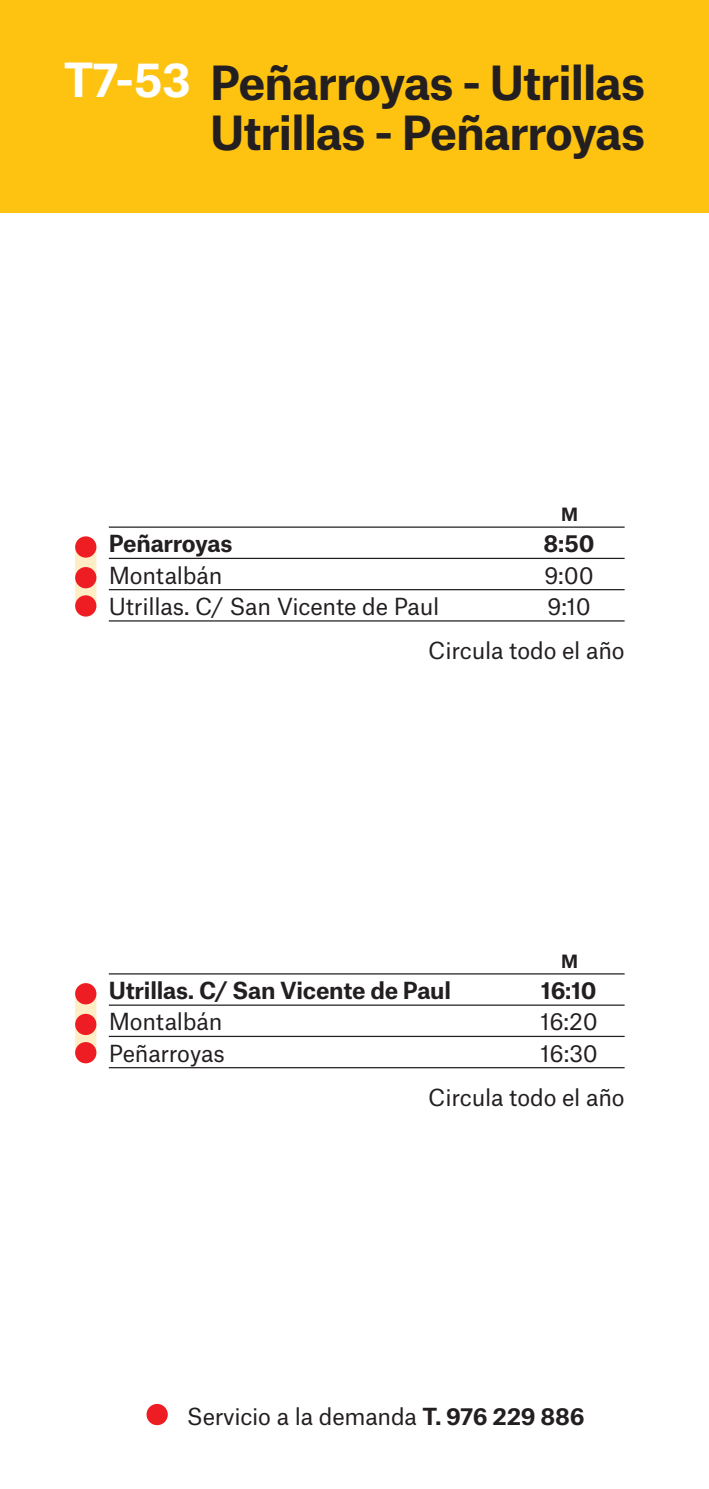
<style>
.page{position:relative;width:709px;height:1489px;background:#fff}
.page>*{position:absolute;margin:0;border:0;box-sizing:border-box;transform-origin:0 0}
.t1{font:700 45px/50px "Atlas Grotesk";letter-spacing:-.02em;color:#231f20;text-align:right}
.t2{font:22.5px/44.5px "Atlas Grotesk";letter-spacing:-.01em;color:#231f20}
.t3{font:700 22.5px "Atlas Grotesk";letter-spacing:-.01em;color:#231f20}
.t4{font:700 17.5px "Atlas Grotesk";color:#231f20}
.s1{color:#fff}
.s2{font-weight:700}
</style>
<div class="page">
<div style="left:0;top:0;width:709px;height:213px;background:#fec210"></div>
<hr style="left:109px;top:526px;width:515px;height:1px;background:#231f20">
<hr style="left:109px;top:557px;width:515px;height:2px;background:#231f20">
<hr style="left:109px;top:589px;width:515px;height:1px;background:#231f20">
<hr style="left:109px;top:620px;width:515px;height:1px;background:#231f20">
<div style="left:75px;top:536px;width:21px;height:80px;background:#feedc5;border-radius:11px"></div>
<div style="left:75px;top:567px;width:21px;height:21px;background:#ee1d23;border-radius:50%"></div>
<div style="left:75px;top:595px;width:21px;height:21px;background:#ee1d23;border-radius:50%"></div>
<div style="left:75px;top:536px;width:21px;height:21px;background:#ee1d23;border-radius:50%"></div>
<hr style="left:109px;top:973px;width:515px;height:1px;background:#231f20">
<hr style="left:109px;top:1004px;width:515px;height:1px;background:#231f20">
<hr style="left:109px;top:1035px;width:515px;height:1px;background:#231f20">
<hr style="left:109px;top:1066px;width:515px;height:2px;background:#231f20">
<div style="left:75px;top:983px;width:21px;height:80px;background:#feedc5;border-radius:11px"></div>
<div style="left:75px;top:1013px;width:21px;height:22px;background:#ee1d23;border-radius:50%"></div>
<div style="left:75px;top:1042px;width:21px;height:21px;background:#ee1d23;border-radius:50%"></div>
<div style="left:75px;top:983px;width:21px;height:21px;background:#ee1d23;border-radius:50%"></div>
<div style="left:146px;top:1403px;width:22px;height:21px;background:#ee1d23;border-radius:50%"></div>
<h1 class="t1" style="left:64px;top:54px;width:583px"><span class="s1">T7-53</span> Peñarroyas - Utrillas<br>Utrillas - Peñarroyas</h1>
<p class="t4" style="left:561px;top:500px;width:18px">M</p>
<p class="t3" style="left:109px;top:525px;width:125px">Peñarroyas</p>
<p class="t3" style="left:543px;top:525px;width:53px">8:50</p>
<p class="t2" style="left:109px;top:550px;width:115px">Montalbán</p>
<p class="t2" style="left:544px;top:550px;width:51px">9:00</p>
<p class="t2" style="left:109px;top:581px;width:332px">Utrillas. C/ San Vicente de Paul</p>
<p class="t2" style="left:428px;top:581px;width:198px;text-indent:119px">9:10<br>Circula todo el año</p>
<p class="t4" style="left:561px;top:946px;width:18px">M</p>
<p class="t3" style="left:109px;top:972px;width:344px">Utrillas. C/ San Vicente de Paul</p>
<p class="t3" style="left:541px;top:972px;width:57px">16:10</p>
<p class="t2" style="left:109px;top:997px;width:115px">Montalbán</p>
<p class="t2" style="left:540px;top:997px;width:59px">16:20</p>
<p class="t2" style="left:109px;top:1028px;width:117px">Peñarroyas</p>
<p class="t2" style="left:428px;top:1028px;width:198px;text-indent:112px">16:30<br>Circula todo el año</p>
<p class="t2" style="left:187px;top:1391px;width:399px">Servicio a la demanda <span class="s2">T. 976 229 886</span></p>
</div>
